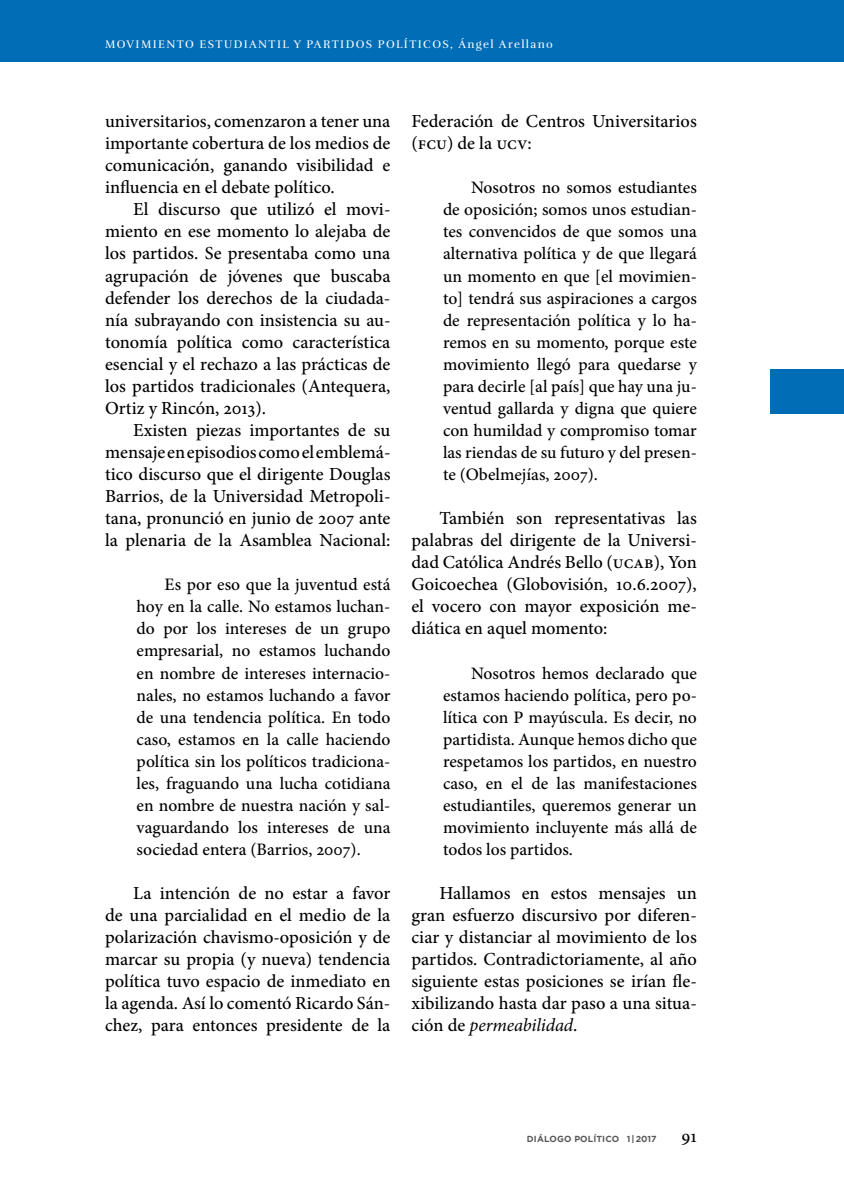
<style>
.page{position:relative;width:844px;height:1191px;background:#fff}
.page>*{position:absolute;margin:0;border:0;box-sizing:border-box;transform-origin:0 0}
.t1{font:500 18.38px/22.1px "Minion Pro";color:#000;text-align:justify}
.t2{font:500 17.5px/22.1px "Minion Pro";color:#000;text-align:justify}
.t3{font:11.38px "Rufina";letter-spacing:.12em;color:#fff}
.t4{font:700 8.75px "Gotham";letter-spacing:.015em;color:#58595b}
.s1{font-weight:400;font-style:italic}
</style>
<div class="page">
<div style="left:0;top:0;width:843px;height:62px;background:#006db6"></div>
<div style="left:770px;top:370px;width:73px;height:44px;background:#006db6"></div>
<p class="t3" style="left:105px;top:37px;width:22px">MOVIMIENTO</p>
<p class="t3" style="left:199px;top:37px;width:26px">ESTUDIANTIL</p>
<p class="t3" style="left:294px;top:37px;width:22px">Y PARTIDO</p>
<p class="t3" style="left:366px;top:37px;width:21px">S POLÍTICO</p>
<p class="t3" style="left:442px;top:37px;width:112px">S, ÁNGEL ARELLANO</p>
<p class="t1" style="left:105px;top:110px;width:287px">universitarios, comenzaron a tener una importante cobertura de los medios de comunicación, ganando visibilidad e influencia en el debate político.</p>
<p class="t1" style="left:105px;top:198px;width:287px;text-indent:28px">El discurso que utilizó el movi&shy;miento en ese momento lo alejaba de los partidos. Se presentaba como una agrupación de jóvenes que buscaba defender los derechos de la ciudada&shy;nía subrayando con insistencia su au&shy;tonomía política como característica esencial y el rechazo a las prácticas de los partidos tradicionales (Antequera, Ortiz y Rincón, 2013).</p>
<p class="t1" style="left:105px;top:419px;width:287px;text-indent:28px">Existen piezas importantes de su mensaje en episodios como el emblemá&shy;tico discurso que el dirigente Douglas Barrios, de la Universidad Metropoli&shy;tana, pronunció en junio de 2007 ante la plenaria de la Asamblea Nacional:</p>
<p class="t2" style="left:136px;top:574px;width:255px;text-indent:28px">Es por eso que la juventud está hoy en la calle. No estamos luchan&shy;do por los intereses de un grupo empresarial, no estamos luchando en nombre de intereses internacio&shy;nales, no estamos luchando a favor de una tendencia política. En todo caso, estamos en la calle haciendo política sin los políticos tradiciona&shy;les, fraguando una lucha cotidiana en nombre de nuestra nación y sal&shy;vaguardando los intereses de una sociedad entera (Barrios, 2007).</p>
<p class="t1" style="left:105px;top:882px;width:287px;text-indent:28px">La intención de no estar a favor de una parcialidad en el medio de la polarización chavismo-oposición y de marcar su propia (y nueva) tendencia política tuvo espacio de inmediato en la agenda. Así lo comentó Ricardo Sán&shy;chez, para entonces presidente de la</p>
<p class="t1" style="left:411px;top:110px;width:287px">Federación de Centros Universitarios (fcu) de la ucv:</p>
<p class="t2" style="left:443px;top:177px;width:255px;text-indent:28px">Nosotros no somos estudiantes de oposición; somos unos estudian&shy;tes convencidos de que somos una alternativa política y de que llegará un momento en que [el movimien&shy;to] tendrá sus aspiraciones a cargos de representación política y lo ha&shy;remos en su momento, porque este movimiento llegó para quedarse y para decirle [al país] que hay una ju&shy;ventud gallarda y digna que quiere con humildad y compromiso tomar las riendas de su futuro y del presen&shy;te (Obelmejías, 2007).</p>
<p class="t1" style="left:411px;top:507px;width:287px;text-indent:28px">También son representativas las palabras del dirigente de la Universi&shy;dad Católica Andrés Bello (ucab), Yon Goicoechea (Globovisión, 10.6.2007), el vocero con mayor exposición me&shy;diática en aquel momento:</p>
<p class="t2" style="left:443px;top:662px;width:255px;text-indent:28px">Nosotros hemos declarado que estamos haciendo política, pero po&shy;lítica con P mayúscula. Es decir, no partidista. Aunque hemos dicho que respetamos los partidos, en nuestro caso, en el de las manifestaciones estudiantiles, queremos generar un movimiento incluyente más allá de todos los partidos.</p>
<p class="t1" style="left:411px;top:882px;width:287px;text-indent:28px">Hallamos en estos mensajes un gran esfuerzo discursivo por diferen&shy;ciar y distanciar al movimiento de los partidos. Contradictoriamente, al año siguiente estas posiciones se irían fle&shy;xibilizando hasta dar paso a una situa&shy;ción de <span class="s1">permeabilidad</span>.</p>
<p class="t4" style="left:527px;top:1133px;width:131px">DIÁLOGO POLÍTICO 1 |2017</p>
<p class="t1" style="left:681px;top:1124px;width:17px">91</p>
</div>
